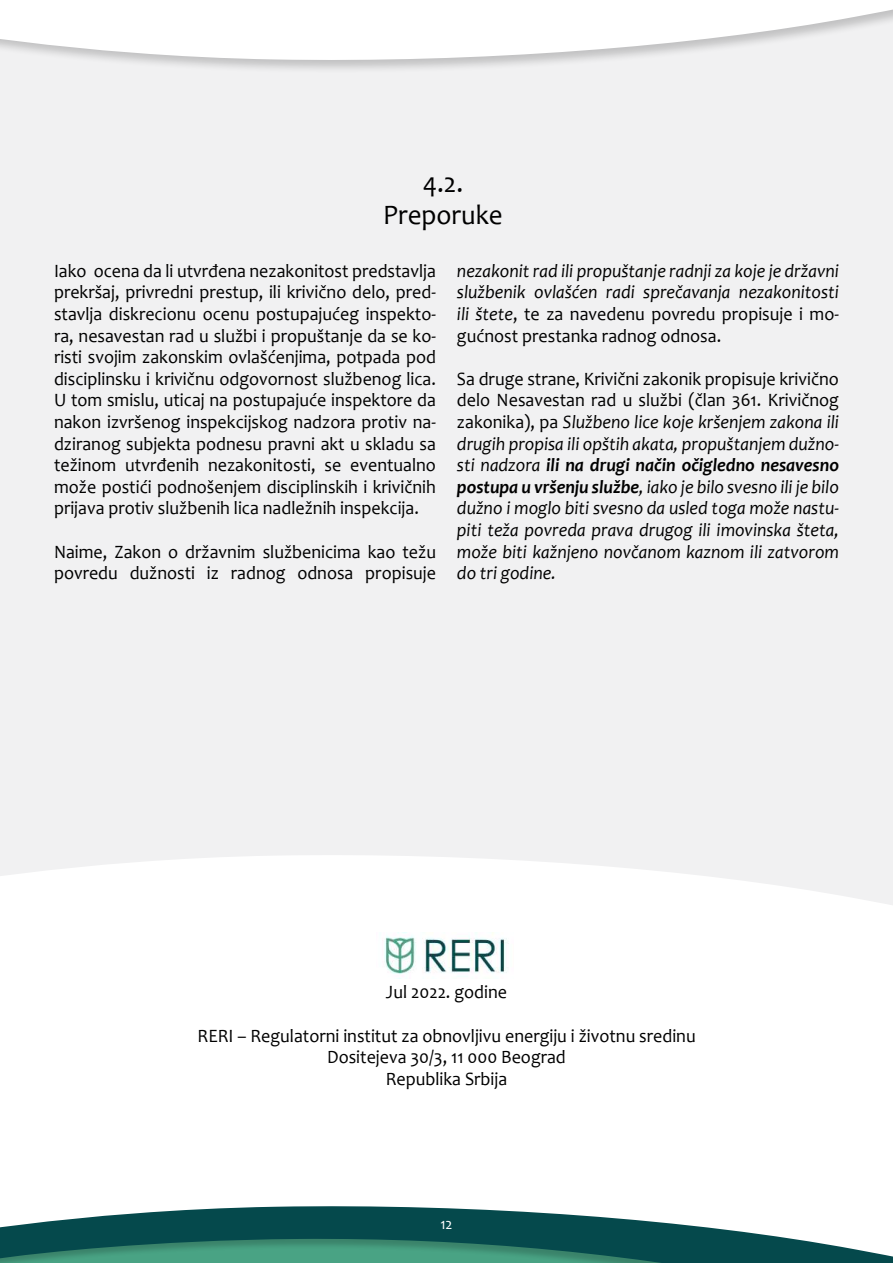
<style>
.page{position:relative;width:893px;height:1263px;background:#fff}
.page>*{position:absolute;margin:0;border:0;box-sizing:border-box;transform-origin:0 0}
.t1{font:28.35px/32.4px "Candara";color:#000;text-align:center;scale:.95 1}
.t2{font:18.9px/21.6px "Candara";color:#000;text-align:justify;scale:.95 1}
.t3{font:italic 18.9px/21.6px "Candara";color:#000;text-align:justify;scale:.95 1}
.t4{font:15.75px "Candara";color:#fff;scale:.95 1}
.s1{font-style:normal}
.s2{font-weight:700}
</style>
<div class="page">
<svg style="left:0;top:1206px;width:893px;height:57px;fill:#05494c"></svg>
<div style="left:0;top:0;width:893px;height:909px;background:#f1f1f2"></div>
<svg style="left:0;top:855px;width:893px;height:124px"></svg>
<img style="left:376px;top:932px;width:138px;height:46px">
<svg style="left:0;top:0;width:893px;height:69px;fill:#fff"></svg>
<h1 class="t1" style="left:383px;top:166px;width:127px">4.2.<br>Preporuke</h1>
<p class="t2" style="left:54px;top:260px;width:404px">Iako ocena da li utvrđena nezakonitost predstavlja prekršaj, privredni prestup, ili krivično delo, pred&shy;stavlja diskrecionu ocenu postupajućeg inspekto&shy;ra, nesavestan rad u službi i propuštanje da se ko&shy;risti svojim zakonskim ovlašćenjima, potpada pod disciplinsku i krivičnu odgovornost službenog lica.<br>U tom smislu, uticaj na postupajuće inspektore da nakon izvršenog inspekcijskog nadzora protiv na&shy;dziranog subjekta podnesu pravni akt u skladu sa težinom utvrđenih nezakonitosti, se eventualno može postići podnošenjem disciplinskih i krivičnih prijava protiv službenih lica nadležnih inspekcija.</p>
<p class="t2" style="left:54px;top:540px;width:404px">Naime, Zakon o državnim službenicima kao težu povredu dužnosti iz radnog odnosa propisuje</p>
<p class="t3" style="left:457px;top:260px;width:404px">nezakonit rad ili propuštanje radnji za koje je državni službenik ovlašćen radi sprečavanja nezakonitosti ili štete<span class="s1">, te za navedenu povredu propisuje i mo&shy;gućnost prestanka radnog odnosa.</span></p>
<p class="t3" style="left:457px;top:368px;width:404px"><span class="s1">Sa druge strane, Krivični zakonik propisuje krivično delo Nesavestan rad u službi (član 361. Krivičnog zakonika), pa</span> Službeno lice koje kršenjem zakona ili drugih propisa ili opštih akata, propuštanjem dužno&shy;sti nadzora <span class="s2">ili na drugi način očigledno nesavesno postupa u vršenju službe</span>, iako je bilo svesno ili je bilo dužno i moglo biti svesno da usled toga može nastu&shy;piti teža povreda prava drugog ili imovinska šteta, može biti kažnjeno novčanom kaznom ili zatvorom do tri godine.</p>
<p class="t2" style="left:386px;top:981px;width:129px">Jul 2022. godine</p>
<p class="t2" style="left:197px;top:1024px;width:526px;text-align:center">RERI – Regulatorni institut za obnovljivu energiju i životnu sredinu<br>Dositejeva 30/3, 11 000 Beograd<br>Republika Srbija</p>
<p class="t4" style="left:440px;top:1214px;width:14px">12</p>
</div>
